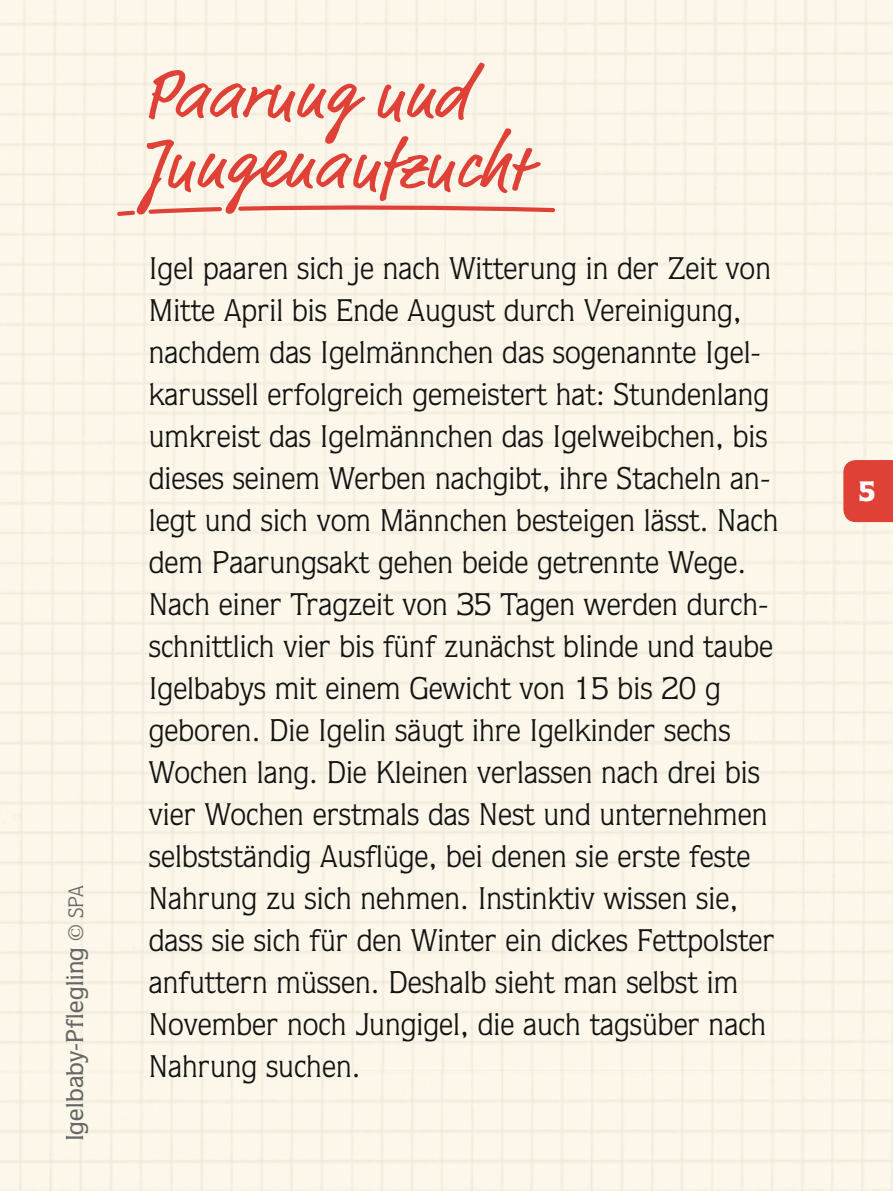
<style>
.page{position:relative;width:893px;height:1191px;background:#fff}
.page>*{position:absolute;margin:0;border:0;box-sizing:border-box;transform-origin:0 0}
.t1{font:70px/70px "Script One";color:#e04137}
.t2{font:31.5px/42px "Quorum Std";color:#141414}
.t3{font:900 28px "Quorum Std";color:#fff}
.t4{font:500 24.5px "Quorum Std";letter-spacing:.01em;color:#676767}
.s1{font-weight:400;font-size:21px}
</style>
<div class="page">
<div style="left:843px;top:460px;width:50px;height:62px;background:#e04137"></div>
<svg style="left:115px;top:208px;width:22px;height:10px"></svg>
<svg style="left:236px;top:204px;width:321px;height:10px"></svg>
<svg style="left:146px;top:205px;width:78px;height:11px"></svg>
<p class="t4" style="left:60px;top:1141px;width:258px;rotate:-90deg">Igelbaby-Pflegling <span class="s1">© SPA</span></p>
<h1 class="t1" style="left:149px;top:58px;width:385px">Paarung und<br>Jungenaufzucht</h1>
<p class="t2" style="left:149px;top:247px;width:631px">Igel paaren sich je nach Witterung in der Zeit von Mitte April bis Ende August durch Vereinigung, nachdem das Igelmännchen das sogenannte Igel&shy;karussell erfolgreich gemeistert hat: Stundenlang umkreist das Igelmännchen das Igelweibchen, bis dieses seinem Werben nachgibt, ihre Stacheln an&shy;legt und sich vom Männchen besteigen lässt. Nach dem Paarungsakt gehen beide getrennte Wege.<br>Nach einer Tragzeit von 35 Tagen werden durch&shy;schnittlich vier bis fünf zunächst blinde und taube Igelbabys mit einem Gewicht von 15 bis 20 g geboren. Die Igelin säugt ihre Igelkinder sechs Wochen lang. Die Kleinen verlassen nach drei bis vier Wochen erstmals das Nest und unternehmen selbstständig Ausflüge, bei denen sie erste feste Nahrung zu sich nehmen. Instinktiv wissen sie, dass sie sich für den Winter ein dickes Fettpolster anfuttern müssen. Deshalb sieht man selbst im November noch Jungigel, die auch tagsüber nach Nahrung suchen.</p>
<p class="t3" style="left:858px;top:474px;width:19px">5</p>
</div>
